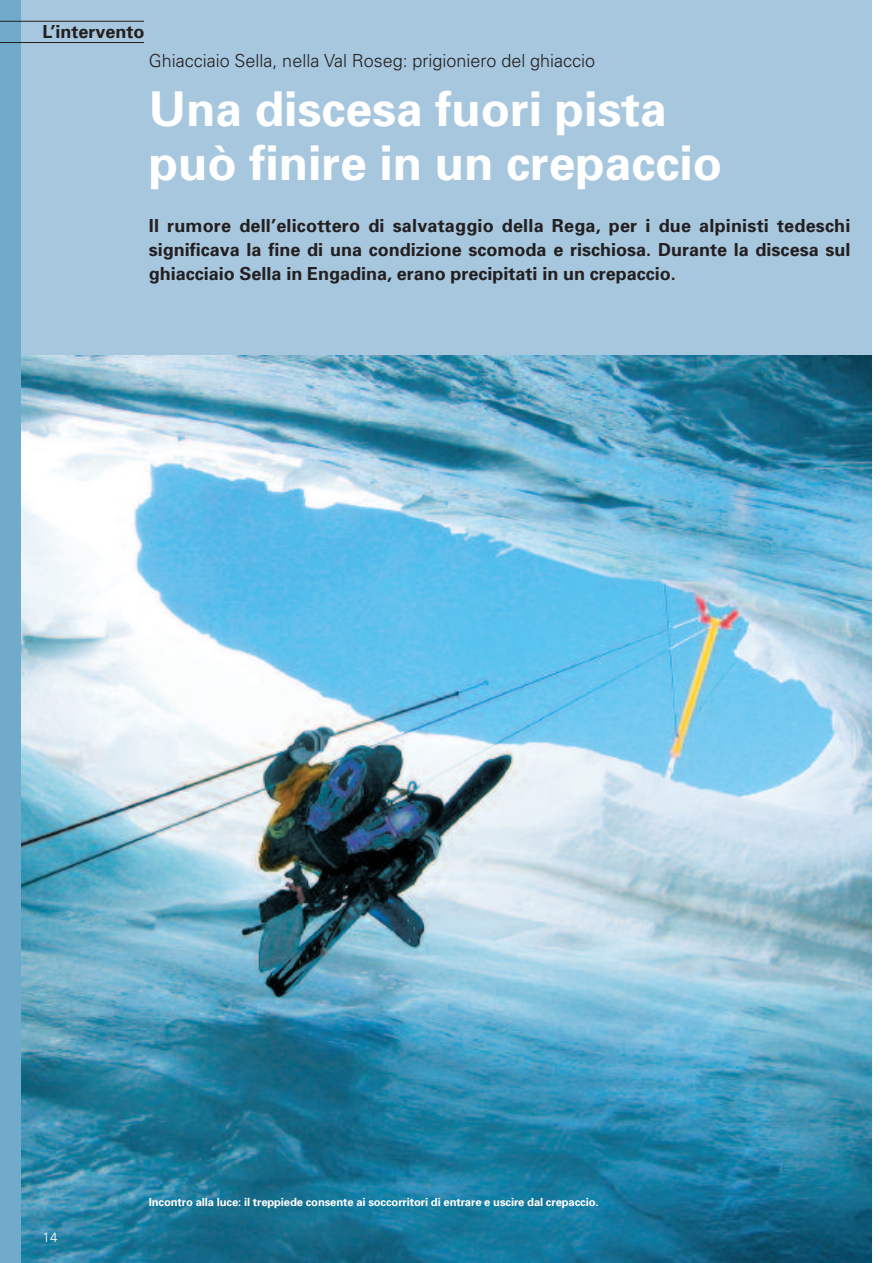
<style>
.page{position:relative;width:893px;height:1263px;background:#fff}
.page>*{position:absolute;margin:0;border:0;box-sizing:border-box;transform-origin:0 0}
.t1{font:700 48px/54px "Univers";color:#fff}
.t2{font:700 18px/24px "Univers";color:#231f20;text-align:justify}
.t3{font:300 18px "Univers";color:#231f20}
.t4{font:300 13.5px "Univers";color:#fff}
.t5{font:700 11.25px "Univers";letter-spacing:-.01em;color:#fff}
</style>
<div class="page">
<div style="left:0;top:0;width:21px;height:1263px;background:#71abcc"></div>
<div style="left:21px;top:0;width:851px;height:1263px;background:#a7c7de"></div>
<hr style="left:0;top:21px;width:144px;height:1px;background:#231f20">
<hr style="left:0;top:42px;width:144px;height:1px;background:#231f20">
<img style="left:21px;top:356px;width:851px;height:907px">
<p class="t2" style="left:43px;top:22px;width:104px">L’intervento</p>
<p class="t3" style="left:149px;top:54px;width:448px">Ghiacciaio Sella, nella Val Roseg: prigioniero del ghiaccio</p>
<h1 class="t1" style="left:149px;top:86px;width:575px">Una discesa fuori pista può finire in un crepaccio</h1>
<p class="t2" style="left:149px;top:215px;width:703px">Il rumore dell’elicottero di salvataggio della Rega, per i due alpinisti tedeschi significava la fine di una condizione scomoda e rischiosa. Durante la discesa sul ghiacciaio Sella in Engadina, erano precipitati in un crepaccio.</p>
<p class="t4" style="left:43px;top:1232px;width:17px">14</p>
<p class="t5" style="left:149px;top:1197px;width:451px">Incontro alla luce: il treppiede consente ai soccorritori di entrare e uscire dal crepaccio.</p>
</div>
